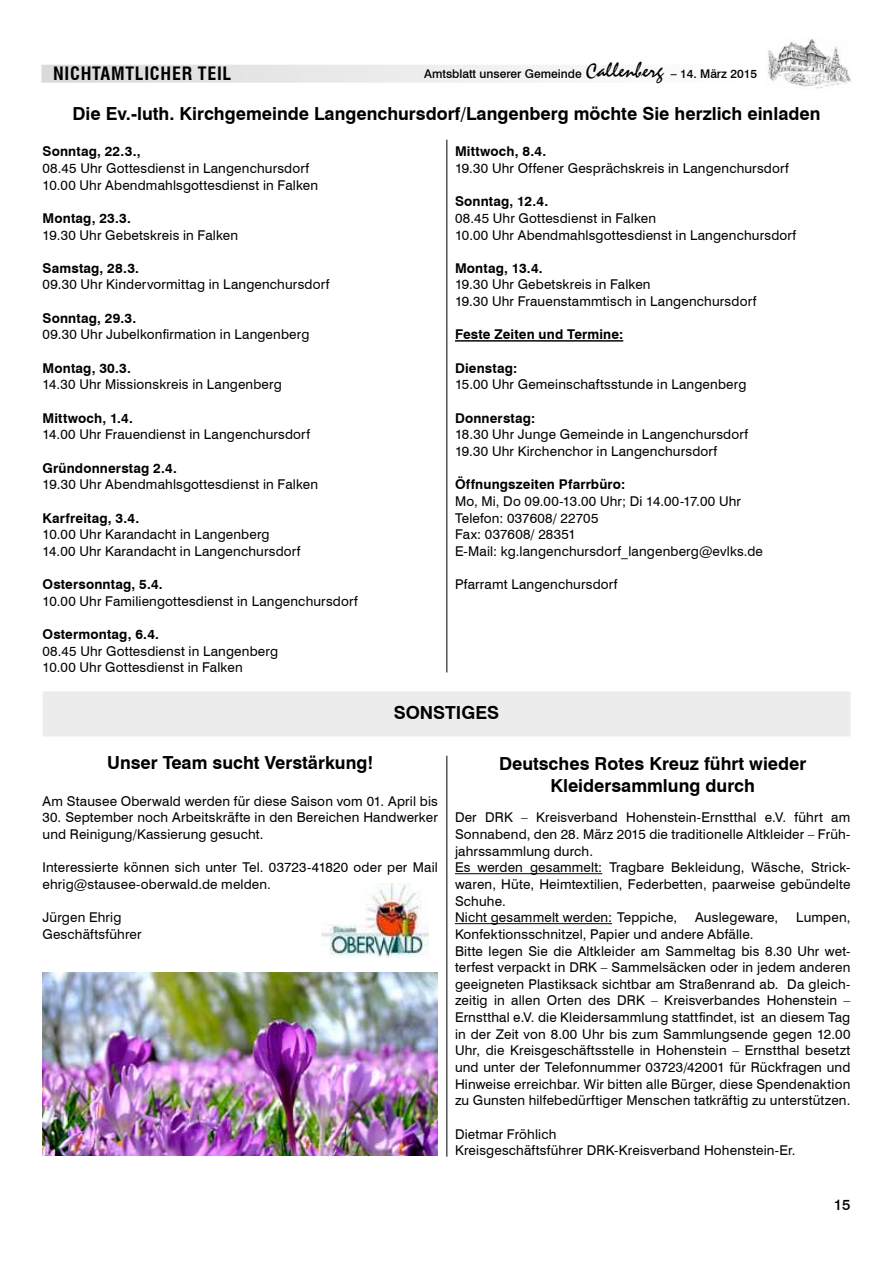
<style>
.page{position:relative;width:893px;height:1263px;background:#fff}
.page>*{position:absolute;margin:0;border:0;box-sizing:border-box;transform-origin:0 0}
.t1{font:700 35.1px "Arial";color:#000}
.t2{font:700 18px/21.6px "Swiss 721 BT";color:#000;text-align:center}
.t3{font:700 condensed 18px "Swiss 721 BT";letter-spacing:.04em;color:#000}
.t4{font:500 15px "Swiss 721 BT";color:#000}
.t5{font:13.5px/16.6px "Swiss 721 BT";letter-spacing:.015em;color:#000}
.t6{font:700 13.5px "Swiss 721 BT";letter-spacing:.01em;color:#000}
.t7{font:500 12px "Swiss 721 BT";color:#000}
.s1{font-family:"Staccato 222 BT";font-weight:400;font-size:21px}
</style>
<div class="page">
<img style="left:767px;top:39px;width:85px;height:49px">
<div style="left:41px;top:65px;width:716px;height:18px;background:linear-gradient(to right,#d9dada,#fff)"></div>
<hr style="left:455px;top:340px;width:168px;height:2px;background:#000">
<hr style="left:446px;top:140px;width:1px;height:532px;background:#000">
<div style="left:43px;top:691px;width:807px;height:45px;background:#ececed"></div>
<img style="left:322px;top:884px;width:107px;height:73px">
<hr style="left:455px;top:873px;width:147px;height:1px;background:#000">
<hr style="left:455px;top:923px;width:157px;height:1px;background:#000">
<hr style="left:446px;top:756px;width:1px;height:401px;background:#000">
<img style="left:43px;top:972px;width:395px;height:183px">
<p class="t7" style="left:424px;top:67px;width:335px">Amtsblatt unserer Gemeinde <span class="s1">Callenberg</span> – 14. März 2015</p>
<h2 class="t3" style="left:53px;top:63px;width:180px">NICHTAMTLICHER TEIL</h2>
<h2 class="t2" style="left:72px;top:103px;width:749px">Die Ev.-luth. Kirchgemeinde Langenchursdorf/Langenberg möchte Sie herzlich einladen</h2>
<p class="t6" style="left:43px;top:143px;width:100px">Sonntag, 22.3.,</p>
<p class="t5" style="left:43px;top:160px;width:277px">08.45 Uhr Gottesdienst in Langenchursdorf<br>10.00 Uhr Abendmahlsgottesdienst in Falken</p>
<p class="t6" style="left:43px;top:210px;width:90px">Montag, 23.3.</p>
<p class="t5" style="left:43px;top:226px;width:197px">19.30 Uhr Gebetskreis in Falken</p>
<p class="t6" style="left:43px;top:260px;width:98px">Samstag, 28.3.</p>
<p class="t5" style="left:43px;top:276px;width:288px">09.30 Uhr Kindervormittag in Langenchursdorf</p>
<p class="t6" style="left:43px;top:310px;width:95px">Sonntag, 29.3.</p>
<p class="t5" style="left:43px;top:326px;width:268px">09.30 Uhr Jubelkonfirmation in Langenberg</p>
<p class="t6" style="left:43px;top:360px;width:90px">Montag, 30.3.</p>
<p class="t5" style="left:43px;top:376px;width:241px">14.30 Uhr Missionskreis in Langenberg</p>
<p class="t6" style="left:43px;top:410px;width:92px">Mittwoch, 1.4.</p>
<p class="t5" style="left:43px;top:426px;width:269px">14.00 Uhr Frauendienst in Langenchursdorf</p>
<p class="t6" style="left:43px;top:460px;width:136px">Gründonnerstag 2.4.</p>
<p class="t5" style="left:43px;top:476px;width:277px">19.30 Uhr Abendmahlsgottesdienst in Falken</p>
<p class="t6" style="left:43px;top:510px;width:98px">Karfreitag, 3.4.</p>
<p class="t5" style="left:43px;top:526px;width:259px">10.00 Uhr Karandacht in Langenberg<br>14.00 Uhr Karandacht in Langenchursdorf</p>
<p class="t6" style="left:43px;top:576px;width:122px">Ostersonntag, 5.4.</p>
<p class="t5" style="left:43px;top:593px;width:317px">10.00 Uhr Familiengottesdienst in Langenchursdorf</p>
<p class="t6" style="left:43px;top:626px;width:118px">Ostermontag, 6.4.</p>
<p class="t5" style="left:43px;top:643px;width:237px">08.45 Uhr Gottesdienst in Langenberg<br>10.00 Uhr Gottesdienst in Falken</p>
<p class="t6" style="left:455px;top:143px;width:93px">Mittwoch, 8.4.</p>
<p class="t5" style="left:455px;top:160px;width:335px">19.30 Uhr Offener Gesprächskreis in Langenchursdorf</p>
<p class="t6" style="left:455px;top:193px;width:95px">Sonntag, 12.4.</p>
<p class="t5" style="left:455px;top:210px;width:343px">08.45 Uhr Gottesdienst in Falken<br>10.00 Uhr Abendmahlsgottesdienst in Langenchursdorf</p>
<p class="t6" style="left:455px;top:260px;width:89px">Montag, 13.4.</p>
<p class="t5" style="left:455px;top:276px;width:303px">19.30 Uhr Gebetskreis in Falken<br>19.30 Uhr Frauenstammtisch in Langenchursdorf</p>
<p class="t6" style="left:455px;top:326px;width:170px">Feste Zeiten und Termine:</p>
<p class="t6" style="left:455px;top:360px;width:64px">Dienstag:</p>
<p class="t5" style="left:455px;top:376px;width:293px">15.00 Uhr Gemeinschaftsstunde in Langenberg</p>
<p class="t6" style="left:455px;top:410px;width:82px">Donnerstag:</p>
<p class="t5" style="left:455px;top:426px;width:295px">18.30 Uhr Junge Gemeinde in Langenchursdorf<br>19.30 Uhr Kirchenchor in Langenchursdorf</p>
<p class="t6" style="left:455px;top:476px;width:172px">Öffnungszeiten Pfarrbüro:</p>
<p class="t5" style="left:455px;top:493px;width:309px">Mo, Mi, Do 09.00-13.00 Uhr; Di 14.00-17.00 Uhr Telefon: 037608/ 22705<br>Fax: 037608/ 28351<br>E-Mail: kg.langenchursdorf_langenberg@evlks.de</p>
<p class="t5" style="left:455px;top:576px;width:164px">Pfarramt Langenchursdorf</p>
<h2 class="t2" style="left:394px;top:702px;width:107px">SONSTIGES</h2>
<h2 class="t2" style="left:107px;top:752px;width:268px">Unser Team sucht Verstärkung!</h2>
<p class="t5" style="left:43px;top:792px;width:397px">Am Stausee Oberwald werden für diese Saison vom 01. April bis</p>
<p class="t5" style="left:43px;top:809px;width:397px">30. September noch Arbeitskräfte in den Bereichen Handwerker und Reinigung/Kassierung gesucht.</p>
<p class="t5" style="left:43px;top:859px;width:397px">Interessierte können sich unter Tel. 03723-41820 oder per Mail ehrig@stausee-oberwald.de melden.</p>
<p class="t5" style="left:43px;top:909px;width:101px">Jürgen Ehrig<br>Geschäftsführer</p>
<h1 class="t1" style="left:3px;top:814px;width:107px">TIGES</h1>
<h2 class="t2" style="left:499px;top:753px;width:309px">Deutsches Rotes Kreuz führt wieder<br>Kleidersammlung durch</h2>
<p class="t5" style="left:455px;top:809px;width:397px">Der DRK – Kreisverband Hohenstein-Ernstthal e.V. führt am Sonnabend, den 28. März 2015 die traditionelle Altkleider – Früh&shy;jahrssammlung durch.<br>Es werden gesammelt: Tragbare Bekleidung, Wäsche, Strick&shy;waren, Hüte, Heimtextilien, Federbetten, paarweise gebündelte Schuhe.<br>Nicht gesammelt werden: Teppiche,</p>
<p class="t5" style="left:695px;top:909px;width:84px">Auslegeware,</p>
<p class="t5" style="left:796px;top:909px;width:56px">Lumpen,</p>
<p class="t5" style="left:455px;top:926px;width:397px">Konfektionsschnitzel, Papier und andere Abfälle.<br>Bitte legen Sie die Altkleider am Sammeltag bis 8.30 Uhr wet&shy;terfest verpackt in DRK – Sammelsäcken oder in jedem anderen geeigneten Plastiksack sichtbar am Straßenrand ab. Da gleich&shy;zeitig in allen Orten des DRK – Kreisverbandes Hohenstein – Ernstthal e.V. die Kleidersammlung stattfindet, ist an diesem Tag in der Zeit von 8.00 Uhr bis zum Sammlungsende gegen 12.00<br>Uhr, die Kreisgeschäftsstelle in Hohenstein – Ernstthal besetzt und unter der Telefonnummer 03723/42001 für Rückfragen und Hinweise erreichbar. Wir bitten alle Bürger, diese Spendenaktion zu Gunsten hilfebedürftiger Menschen tatkräftig zu unterstützen.</p>
<p class="t5" style="left:455px;top:1125px;width:342px">Dietmar Fröhlich<br>Kreisgeschäftsführer DRK-Kreisverband Hohenstein-Er.</p>
<p class="t4" style="left:834px;top:1196px;width:18px">15</p>
</div>
